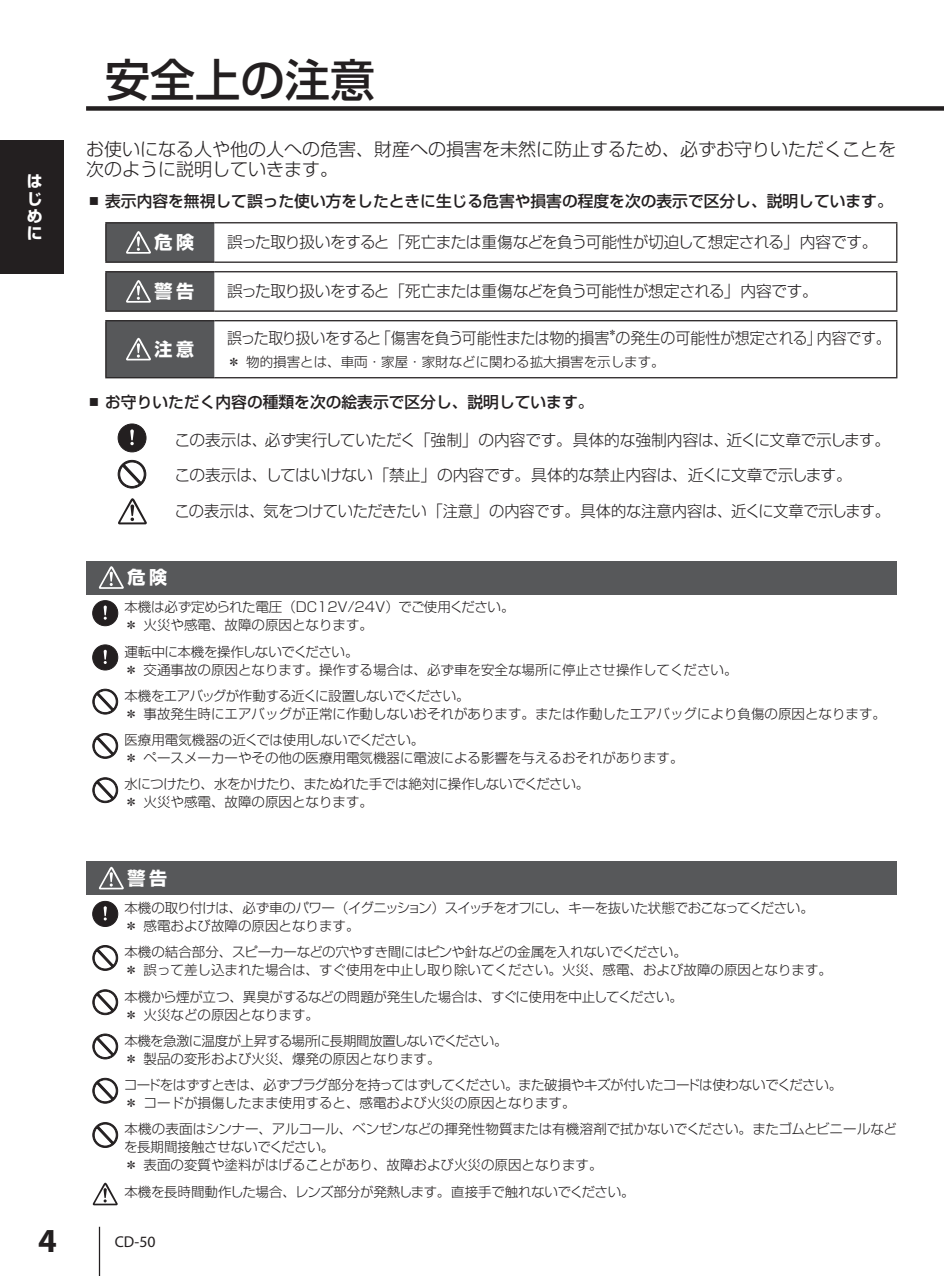
<style>
.page{position:relative;width:944px;height:1276px;background:#fff}
.page>*{position:absolute;margin:0;border:0;box-sizing:border-box;transform-origin:0 0}
.t1{font:500 45px "Shin Go Pro";color:#231f20}
.t2{font:700 33.75px "Myriad Pro";color:#231f20}
.t3{font:300 18px/20.2px "Shin Go Pro";color:#231f20}
.t4{font:700 18px "Shin Go Pro";letter-spacing:.2em;color:#fff}
.t5{font:300 15.75px "Shin Go Pro";letter-spacing:-.02em;color:#231f20}
.t6{font:500 15.75px "Shin Go Pro";color:#231f20}
.t7{font:300 15.75px "Shin Go Pro";letter-spacing:-.02em;color:#231f20;scale:.95 1}
.t8{font:15.75px "Myriad Pro";color:#231f20}
.t9{font:700 15.75px/17.3px "Shin Go Pro";color:#fff;text-align:justify}
.t10{font:300 13.5px/18px "Shin Go Pro";color:#231f20}
.t11{font:300 13.5px/18px "Shin Go Pro";letter-spacing:-.02em;color:#231f20}
.t12{font:300 13.5px/18px "Shin Go Pro";letter-spacing:-.025em;color:#231f20}
.t13{font:300 9.22px "Shin Go Pro";color:#231f20;scale:.95 1}
.s1{font-weight:300}
</style>
<div class="page">
<div style="left:0;top:140px;width:64px;height:134px;background:#231f20"></div>
<div style="left:86px;top:106px;width:858px;height:5px;background:#231f20"></div>
<hr style="left:99px;top:1226px;width:1px;height:50px;background:#231f20">
<div style="left:86px;top:861px;width:810px;height:33px;background:#57585a"></div>
<svg style="left:99px;top:867px;width:25px;height:22px"></svg>
<div style="left:93px;top:901px;width:25px;height:25px;background:#231f20;border-radius:50%"></div>
<div style="left:93px;top:901px;width:25px;height:25px;border:1px solid #231f20;border-radius:50%"></div>
<svg style="left:104px;top:906px;width:3px;height:14px"></svg>
<div style="left:93px;top:945px;width:25px;height:25px;border:1px solid #231f20;border-radius:50%"></div>
<svg style="left:94px;top:946px;width:23px;height:23px"></svg>
<div style="left:93px;top:989px;width:25px;height:25px;border:1px solid #231f20;border-radius:50%"></div>
<svg style="left:94px;top:991px;width:23px;height:22px"></svg>
<div style="left:93px;top:1034px;width:25px;height:25px;border:1px solid #231f20;border-radius:50%"></div>
<svg style="left:94px;top:1035px;width:23px;height:22px"></svg>
<div style="left:93px;top:1078px;width:25px;height:25px;border:1px solid #231f20;border-radius:50%"></div>
<svg style="left:94px;top:1079px;width:23px;height:23px"></svg>
<div style="left:93px;top:1122px;width:25px;height:25px;border:1px solid #231f20;border-radius:50%"></div>
<svg style="left:94px;top:1123px;width:23px;height:23px"></svg>
<svg style="left:93px;top:1182px;width:25px;height:23px"></svg>
<hr style="left:105px;top:222px;width:109px;height:1px;background:#231f20">
<hr style="left:214px;top:222px;width:683px;height:1px;background:#231f20">
<hr style="left:105px;top:223px;width:2px;height:38px;background:#231f20">
<hr style="left:105px;top:272px;width:2px;height:38px;background:#231f20">
<hr style="left:896px;top:223px;width:1px;height:38px;background:#231f20">
<hr style="left:896px;top:272px;width:1px;height:38px;background:#231f20">
<hr style="left:105px;top:261px;width:109px;height:2px;background:#231f20">
<hr style="left:214px;top:261px;width:683px;height:2px;background:#231f20">
<hr style="left:105px;top:271px;width:109px;height:1px;background:#231f20">
<hr style="left:214px;top:271px;width:683px;height:1px;background:#231f20">
<hr style="left:105px;top:310px;width:109px;height:2px;background:#231f20">
<hr style="left:214px;top:310px;width:683px;height:2px;background:#231f20">
<hr style="left:105px;top:320px;width:109px;height:1px;background:#231f20">
<hr style="left:105px;top:321px;width:2px;height:56px;background:#231f20">
<hr style="left:214px;top:320px;width:683px;height:1px;background:#231f20">
<hr style="left:896px;top:321px;width:1px;height:56px;background:#231f20">
<hr style="left:105px;top:377px;width:109px;height:1px;background:#231f20">
<hr style="left:214px;top:377px;width:683px;height:1px;background:#231f20">
<svg style="left:106px;top:223px;width:108px;height:154px;background:#6b6b6d"></svg>
<div style="left:118px;top:424px;width:28px;height:28px;background:#231f20;border-radius:50%"></div>
<div style="left:118px;top:424px;width:28px;height:28px;border:1px solid #231f20;border-radius:50%"></div>
<svg style="left:130px;top:429px;width:4px;height:16px"></svg>
<div style="left:118px;top:460px;width:28px;height:28px;border:1px solid #231f20;border-radius:50%"></div>
<svg style="left:119px;top:462px;width:26px;height:25px"></svg>
<svg style="left:118px;top:498px;width:29px;height:26px"></svg>
<div style="left:86px;top:561px;width:810px;height:33px;background:#57585a"></div>
<svg style="left:99px;top:566px;width:25px;height:23px"></svg>
<div style="left:93px;top:600px;width:25px;height:26px;background:#231f20;border-radius:50%"></div>
<div style="left:93px;top:600px;width:25px;height:26px;border:1px solid #231f20;border-radius:50%"></div>
<svg style="left:104px;top:605px;width:3px;height:15px"></svg>
<div style="left:93px;top:645px;width:25px;height:25px;background:#231f20;border-radius:50%"></div>
<div style="left:93px;top:645px;width:25px;height:25px;border:1px solid #231f20;border-radius:50%"></div>
<svg style="left:104px;top:650px;width:3px;height:14px"></svg>
<div style="left:93px;top:689px;width:25px;height:25px;border:1px solid #231f20;border-radius:50%"></div>
<svg style="left:94px;top:690px;width:23px;height:23px"></svg>
<div style="left:93px;top:733px;width:25px;height:25px;border:1px solid #231f20;border-radius:50%"></div>
<svg style="left:94px;top:734px;width:23px;height:23px"></svg>
<div style="left:93px;top:777px;width:25px;height:26px;border:1px solid #231f20;border-radius:50%"></div>
<svg style="left:94px;top:779px;width:23px;height:22px"></svg>
<p class="t9" style="left:27px;top:171px;width:16px">はじめに</p>
<h1 class="t1" style="left:105px;top:43px;width:271px">安全上の注意</h1>
<h3 class="t3" style="left:86px;top:137px;width:811px">お使いになる人や他の人への危害、財産への損害を未然に防止するため、必ずお守りいただくことを次のように説明していきます。</h3>
<p class="t6" style="left:86px;top:189px;width:808px"><span class="s1">⿎</span> 表示内容を無視して誤った使い方をしたときに生じる危害や損害の程度を次の表示で区分し、説明しています。</p>
<h3 class="t4" style="left:155px;top:228px;width:41px">危険</h3>
<p class="t5" style="left:227px;top:229px;width:652px">誤った取り扱いをすると「死亡または重傷などを負う可能性が切迫して想定される」内容です。</p>
<h3 class="t4" style="left:155px;top:277px;width:41px">警告</h3>
<p class="t5" style="left:227px;top:278px;width:592px">誤った取り扱いをすると「死亡または重傷などを負う可能性が想定される」内容です。</p>
<p class="t13" style="left:608px;top:325px;width:11px">＊</p>
<p class="t10" style="left:227px;top:351px;width:439px">＊物的損害とは、車両・家屋・家財などに関わる拡大損害を示します。</p>
<p class="t6" style="left:86px;top:389px;width:509px"><span class="s1">⿎</span> お守りいただく内容の種類を次の絵表示で区分し、説明しています。</p>
<p class="t5" style="left:175px;top:427px;width:717px">この表示は、必ず実行していただく「強制」の内容です。具体的な強制内容は、近くに文章で示します。</p>
<p class="t5" style="left:175px;top:462px;width:679px">この表示は、してはいけない「禁止」の内容です。具体的な禁止内容は、近くに文章で示します。</p>
<p class="t5" style="left:175px;top:498px;width:717px">この表示は、気をつけていただきたい「注意」の内容です。具体的な注意内容は、近くに文章で示します。</p>
<p class="t7" style="left:227px;top:325px;width:700px">誤った取り扱いをすると「傷害を負う可能性または物的損害の発生の可能性が想定される」内容です。</p>
<h3 class="t4" style="left:155px;top:335px;width:41px">注意</h3>
<h3 class="t4" style="left:127px;top:563px;width:41px">危険</h3>
<p class="t10" style="left:124px;top:596px;width:392px">本機は必ず定められた電圧（DC12V/24V）でご使用ください。＊火災や感電、故障の原因となります。</p>
<p class="t10" style="left:124px;top:641px;width:615px">運転中に本機を操作しないでください。<br>＊交通事故の原因となります。操作する場合は、必ず車を安全な場所に停止させ操作してください。</p>
<p class="t10" style="left:124px;top:685px;width:763px">本機をエアバッグが作動する近くに設置しないでください。<br>＊事故発生時にエアバッグが正常に作動しないおそれがあります。または作動したエアバッグにより負傷の原因となります。</p>
<p class="t10" style="left:124px;top:729px;width:561px">医療用電気機器の近くでは使用しないでください。<br>＊ペースメーカーやその他の医療用電気機器に電波による影響を与えるおそれがあります。</p>
<p class="t11" style="left:124px;top:773px;width:466px">水につけたり、水をかけたり、またぬれた手では絶対に操作しないでください。＊火災や感電、故障の原因となります。</p>
<h3 class="t4" style="left:127px;top:864px;width:41px">警告</h3>
<p class="t12" style="left:124px;top:897px;width:691px">本機の取り付けは、必ず車のパワー（イグニッション）スイッチをオフにし、キーを抜いた状態でおこなってください。＊感電および故障の原因となります。</p>
<p class="t10" style="left:124px;top:941px;width:709px">本機の結合部分、スピーカーなどの穴やすき間にはピンや針などの金属を入れないでください。<br>＊誤って差し込まれた場合は、すぐ使用を中止し取り除いてください。火災、感電、および故障の原因となります。</p>
<p class="t11" style="left:124px;top:985px;width:560px">本機から煙が立つ、異臭がするなどの問題が発生した場合は、すぐに使用を中止してください。＊火災などの原因となります。</p>
<p class="t12" style="left:124px;top:1030px;width:385px">本機を急激に温度が上昇する場所に長期間放置しないでください。＊製品の変形および火災、爆発の原因となります。</p>
<p class="t11" style="left:124px;top:1074px;width:720px">コードをはずすときは、必ずプラグ部分を持ってはずしてください｡また破損やキズが付いたコードは使わないでください。＊コードが損傷したまま使用すると、感電および火災の原因となります。</p>
<p class="t10" style="left:124px;top:1118px;width:774px">本機の表面はシンナー、アルコール、ベンゼンなどの揮発性物質または有機溶剤で拭かないでください。またゴムとビニールなどを長期間接触させないでください。<br>＊表面の変質や塗料がはげることがあり、故障および火災の原因となります。</p>
<p class="t11" style="left:124px;top:1180px;width:512px">本機を長時間動作した場合、レンズ部分が発熱します。直接手で触れないでください。</p>
<h2 class="t2" style="left:38px;top:1221px;width:20px">4</h2>
<p class="t8" style="left:115px;top:1233px;width:42px">CD-50</p>
</div>
